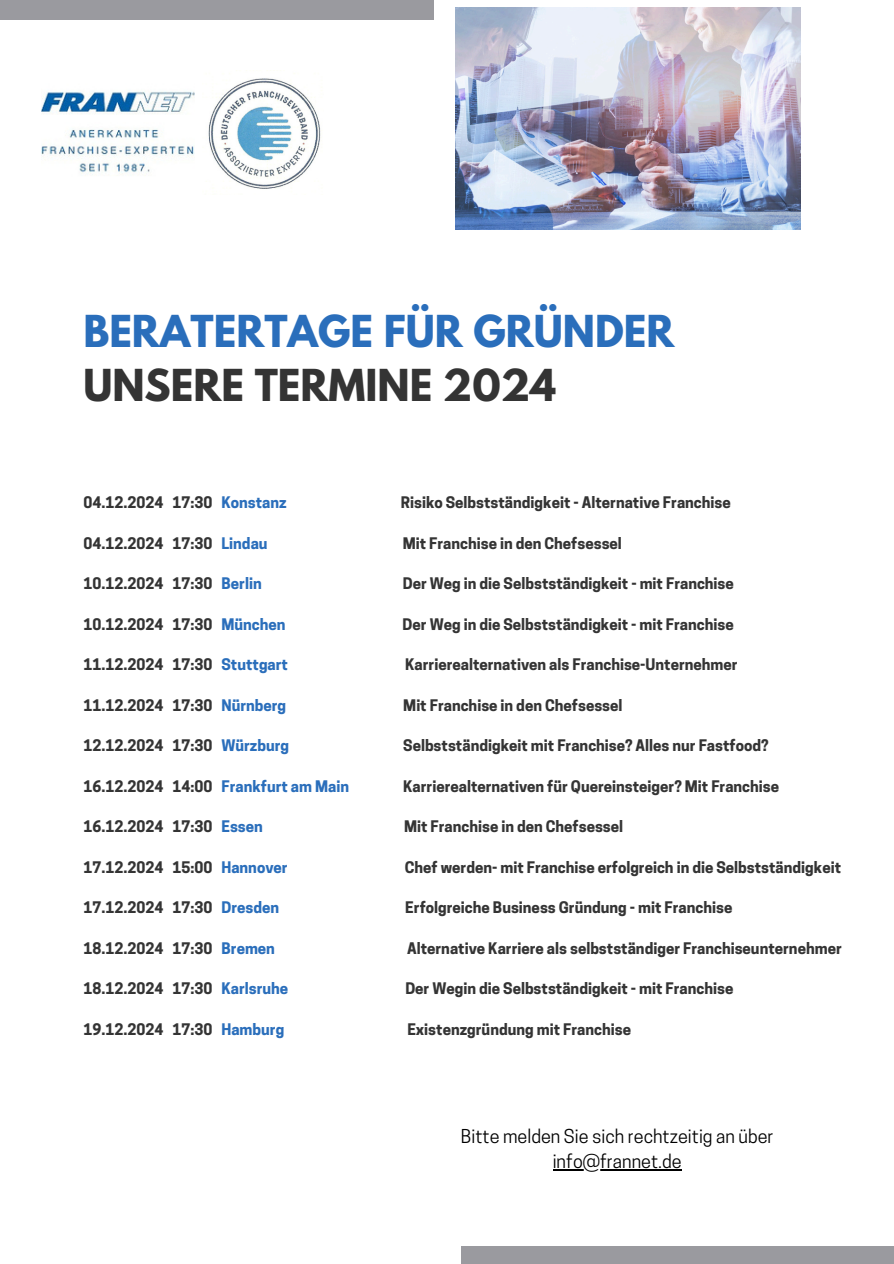
<style>
.page{position:relative;width:894px;height:1264px;background:#fff}
.page>*{position:absolute;margin:0;border:0;box-sizing:border-box;transform-origin:0 0}
.t1{font:700 39px/54px "League Spartan";color:#2a6ebb}
.t2{font:18px "Cooper Hewitt";color:#000}
.t3{font:700 15px "Cooper Hewitt";color:#343434}
.s1{color:#343434}
.s2{color:#2a6ebb}
</style>
<div class="page">
<div style="left:460px;top:1246px;width:433px;height:17px;background:#9a9a9f"></div>
<div style="left:0;top:0;width:434px;height:20px;background:#9a9a9f"></div>
<img style="left:455px;top:7px;width:344px;height:222px">
<img style="left:208px;top:70px;width:113px;height:119px">
<img style="left:41px;top:91px;width:153px;height:85px">
<hr style="left:552px;top:1169px;width:129px;height:1px;background:#000">
<p class="t1" style="left:83px;top:309px;width:592px">BERATERTAGE FÜR GRÜNDER<br><span class="s1">UNSERE TERMINE 2024</span></p>
<h1 class="t3" style="left:83px;top:497px;width:205px">04.12.2024 17:30 <span class="s2">Konstanz</span></h1>
<h1 class="t3" style="left:400px;top:497px;width:331px">Risiko Selbstständigkeit - Alternative Franchise</h1>
<p class="t3" style="left:83px;top:537px;width:186px">04.12.2024 17:30 <span class="s2">Lindau</span></p>
<p class="t3" style="left:402px;top:537px;width:221px">Mit Franchise in den Chefsessel</p>
<p class="t3" style="left:83px;top:578px;width:180px">10.12.2024 17:30 <span class="s2">Berlin</span></p>
<p class="t3" style="left:402px;top:578px;width:332px">Der Weg in die Selbstständigkeit - mit Franchise</p>
<p class="t3" style="left:83px;top:618px;width:204px">10.12.2024 17:30 <span class="s2">München</span></p>
<p class="t3" style="left:402px;top:618px;width:332px">Der Weg in die Selbstständigkeit - mit Franchise</p>
<p class="t3" style="left:83px;top:659px;width:206px">11.12.2024 17:30 <span class="s2">Stuttgart</span></p>
<p class="t3" style="left:405px;top:659px;width:334px">Karrierealternativen als Franchise-Unternehmer</p>
<p class="t3" style="left:83px;top:699px;width:204px">11.12.2024 17:30 <span class="s2">Nürnberg</span></p>
<p class="t3" style="left:403px;top:699px;width:221px">Mit Franchise in den Chefsessel</p>
<p class="t3" style="left:83px;top:740px;width:207px">12.12.2024 17:30 <span class="s2">Würzburg</span></p>
<p class="t3" style="left:403px;top:740px;width:367px">Selbstständigkeit mit Franchise? Alles nur Fastfood?</p>
<p class="t3" style="left:83px;top:780px;width:267px">16.12.2024 14:00 <span class="s2">Frankfurt am Main</span></p>
<p class="t3" style="left:403px;top:780px;width:377px">Karrierealternativen für Quereinsteiger? Mit Franchise</p>
<p class="t3" style="left:83px;top:821px;width:181px">16.12.2024 17:30 <span class="s2">Essen</span></p>
<p class="t3" style="left:404px;top:821px;width:221px">Mit Franchise in den Chefsessel</p>
<p class="t3" style="left:83px;top:861px;width:206px">17.12.2024 15:00 <span class="s2">Hannover</span></p>
<p class="t3" style="left:404px;top:861px;width:437px">Chef werden- mit Franchise erfolgreich in die Selbstständigkeit</p>
<p class="t3" style="left:83px;top:902px;width:197px">17.12.2024 17:30 <span class="s2">Dresden</span></p>
<p class="t3" style="left:405px;top:902px;width:328px">Erfolgreiche Business Gründung - mit Franchise</p>
<p class="t3" style="left:83px;top:942px;width:193px">18.12.2024 17:30 <span class="s2">Bremen</span></p>
<p class="t3" style="left:407px;top:942px;width:436px">Alternative Karriere als selbstständiger Franchiseunternehmer</p>
<p class="t3" style="left:83px;top:983px;width:206px">18.12.2024 17:30 <span class="s2">Karlsruhe</span></p>
<p class="t3" style="left:405px;top:983px;width:329px">Der Wegin die Selbstständigkeit - mit Franchise</p>
<p class="t3" style="left:83px;top:1023px;width:202px">19.12.2024 17:30 <span class="s2">Hamburg</span></p>
<p class="t3" style="left:407px;top:1023px;width:225px">Existenzgründung mit Franchise</p>
<p class="t2" style="left:460px;top:1129px;width:314px">Bitte melden Sie sich rechtzeitig an über</p>
<p class="t2" style="left:552px;top:1154px;width:130px">info@frannet.de</p>
</div>
